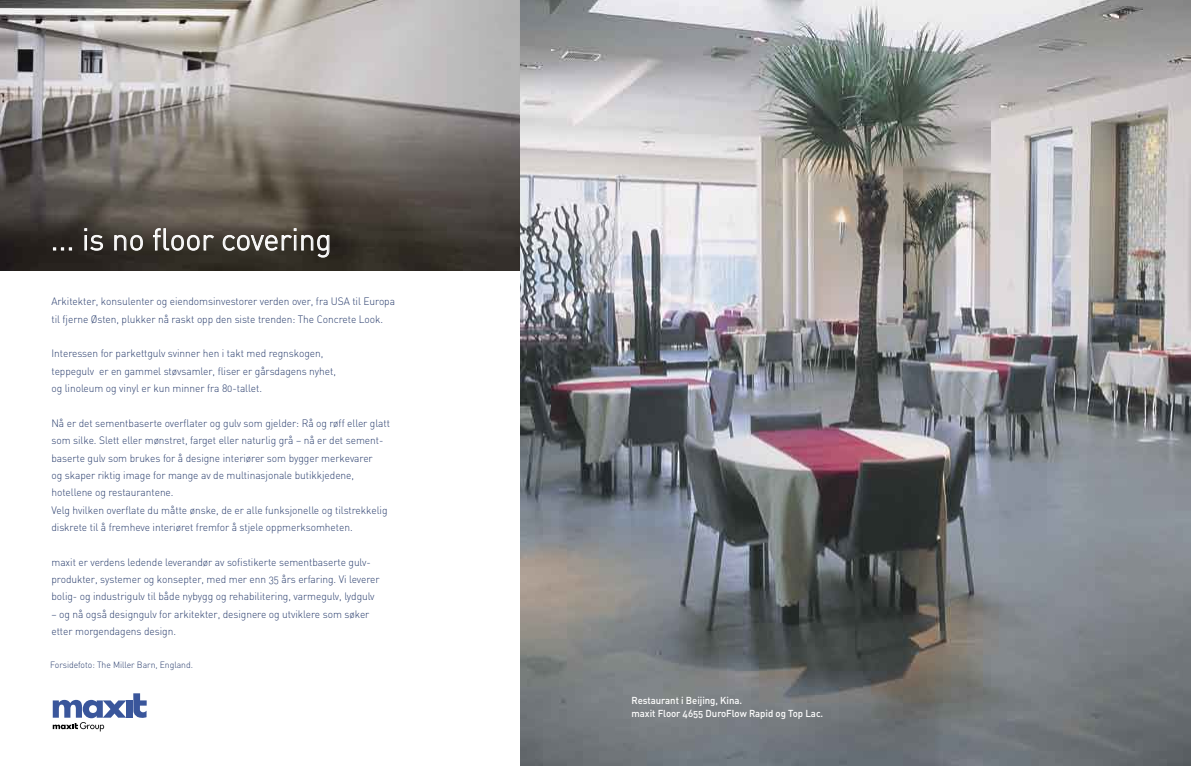
<style>
.page{position:relative;width:1191px;height:766px;background:#fff}
.page>*{position:absolute;margin:0;border:0;box-sizing:border-box;transform-origin:0 0}
.t1{font:300 30px "DIN";color:#fff}
.t2{font:10.6px/17.4px "DIN Light Alternate";letter-spacing:-.005em;color:#283c6c;scale:.96 1}
.t3{font:10px/13px "DIN Medium Alternate";letter-spacing:-.005em;color:#fff;scale:.96 1}
.t4{font:9px "DIN Light Alternate";letter-spacing:-.005em;color:#283c6c;scale:.96 1}
</style>
<div class="page">
<img style="left:0;top:0;width:520px;height:271px">
<img style="left:520px;top:0;width:671px;height:765px">
<svg style="left:53px;top:247px;width:19px;height:3px"></svg>
<svg style="left:85px;top:228px;width:18px;height:23px"></svg>
<svg style="left:114px;top:235px;width:29px;height:16px"></svg>
<svg style="left:153px;top:228px;width:61px;height:23px"></svg>
<svg style="left:223px;top:228px;width:106px;height:29px;background:#5e5952"></svg>
<div style="left:126px;top:700px;width:6px;height:17px;background:#3a569b"></div>
<svg style="left:133px;top:693px;width:14px;height:25px"></svg>
<svg style="left:53px;top:699px;width:73px;height:32px"></svg>
<h1 class="t1" style="left:51px;top:221px;width:283px">... is no floor covering</h1>
<p class="t2" style="left:51px;top:292px;width:359px">Arkitekter, konsulenter og eiendomsinvestorer verden over, fra USA til Europa til fjerne Østen, plukker nå raskt opp den siste trenden: The Concrete Look.</p>
<p class="t2" style="left:51px;top:344px;width:298px">Interessen for parkettgulv svinner hen i takt med regnskogen, teppegulv er en gammel støvsamler, fliser er gårsdagens nyhet, og linoleum og vinyl er kun minner fra 80-tallet.</p>
<p class="t2" style="left:51px;top:414px;width:354px">Nå er det sementbaserte overflater og gulv som gjelder: Rå og røff eller glatt som silke. Slett eller mønstret, farget eller naturlig grå – nå er det sement&shy;baserte gulv som brukes for å designe interiører som bygger merkevarer<br>og skaper riktig image for mange av de multinasjonale butikkjedene, hotellene og restaurantene.<br>Velg hvilken overflate du måtte ønske, de er alle funksjonelle og tilstrekkelig diskrete til å fremheve interiøret fremfor å stjele oppmerksomheten.</p>
<p class="t2" style="left:51px;top:553px;width:343px">maxit er verdens ledende leverandør av sofistikerte sementbaserte gulv&shy;produkter, systemer og konsepter, med mer enn 35 års erfaring. Vi leverer bolig- og industrigulv til både nybygg og rehabilitering, varmegulv, lydgulv</p>
<p class="t2" style="left:51px;top:605px;width:333px">– og nå også designgulv for arkitekter, designere og utviklere som søker etter morgendagens design.</p>
<p class="t4" style="left:50px;top:658px;width:150px">Forsidefoto: The Miller Barn, England.</p>
<p class="t3" style="left:631px;top:693px;width:201px">Restaurant i Beijing, Kina.<br>maxit Floor 4655 DuroFlow Rapid og Top Lac.</p>
</div>
